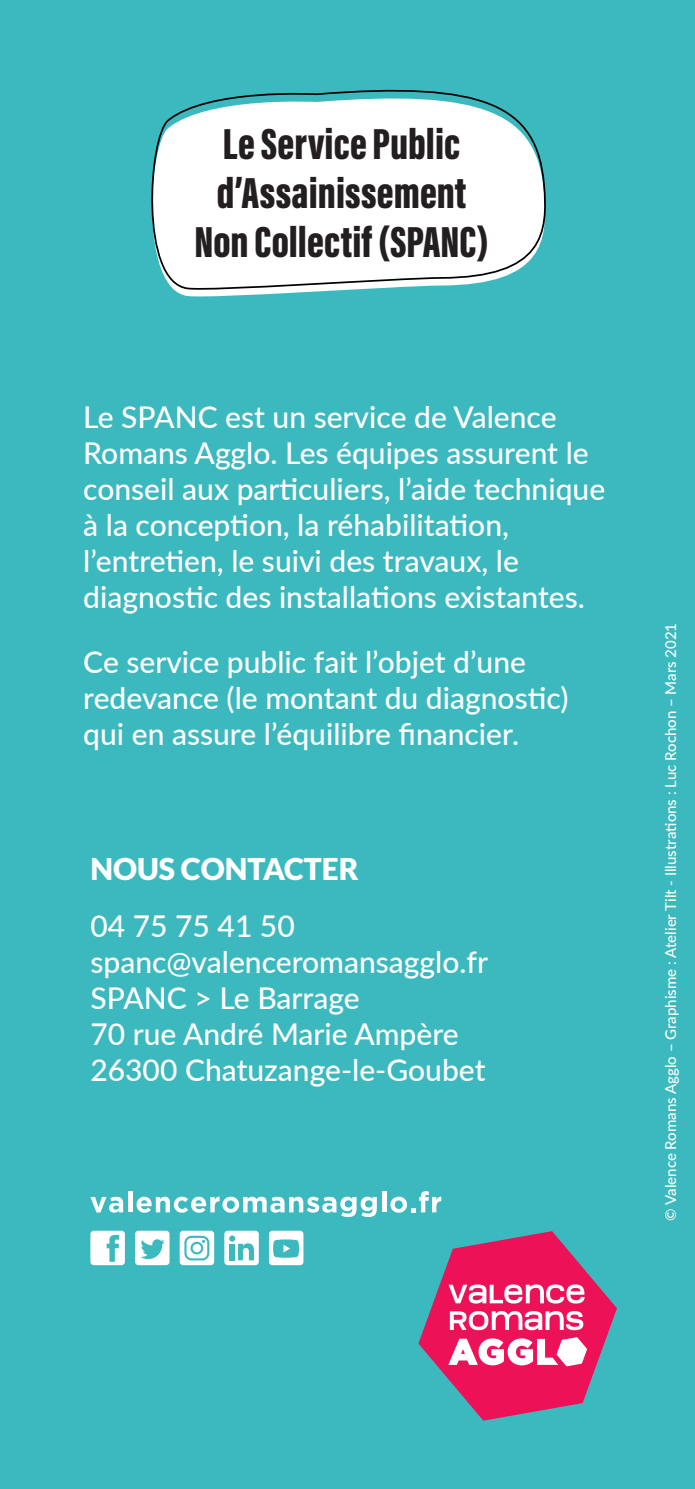
<style>
.page{position:relative;width:695px;height:1489px;background:#fff}
.page>*{position:absolute;margin:0;border:0;box-sizing:border-box;transform-origin:0 0}
.t1{font:44.75px/49px "Acumin Variable Concept";color:#231f20;text-align:center}
.t2{font:500 30px/36px "Lato";color:#fff}
.t3{font:900 30px "Lato";color:#fff}
.t4{font:500 15px "Lato";color:#fff}
</style>
<div class="page">
<div style="left:0;top:0;width:694px;height:1488px;background:#3cb9be"></div>
<svg style="left:90px;top:1196px;width:33px;height:16px"></svg>
<hr style="left:128px;top:1191px;width:4px;height:21px;background:#fff">
<svg style="left:136px;top:1196px;width:241px;height:20px"></svg>
<hr style="left:382px;top:1191px;width:4px;height:21px;background:#fff">
<svg style="left:390px;top:1191px;width:51px;height:21px"></svg>
<div style="left:180px;top:1230px;width:34px;height:34px;background:#fff;border-radius:3px"></div>
<svg style="left:184px;top:1235px;width:25px;height:25px"></svg>
<div style="left:135px;top:1230px;width:34px;height:34px;background:#fff;border-radius:3px"></div>
<svg style="left:140px;top:1239px;width:25px;height:19px"></svg>
<div style="left:269px;top:1230px;width:34px;height:34px;background:#fff;border-radius:3px"></div>
<svg style="left:273px;top:1239px;width:26px;height:18px"></svg>
<div style="left:90px;top:1230px;width:35px;height:34px;background:#fff;border-radius:3px"></div>
<svg style="left:107px;top:1234px;width:12px;height:27px"></svg>
<div style="left:224px;top:1230px;width:35px;height:34px;background:#fff;border-radius:3px"></div>
<svg style="left:229px;top:1235px;width:25px;height:25px"></svg>
<svg style="left:418px;top:1231px;width:199px;height:189px"></svg>
<svg style="left:151px;top:89px;width:395px;height:204px;background:#deeff0"></svg>
<p class="t1" style="left:194px;top:117px;width:296px">Le Service Public d’Assainissement<br>Non Collectif (SPANC)</p>
<p class="t2" style="left:83px;top:398px;width:523px">Le SPANC est un service de Valence Romans Agglo. Les équipes assurent le conseil aux particuliers, l’aide technique à la conception, la réhabilitation, l’entretien, le suivi des travaux, le diagnostic des installations existantes.</p>
<p class="t2" style="left:83px;top:642px;width:486px">Ce service public fait l’objet d’une redevance (le montant du diagnostic) qui en assure l’équilibre financier.</p>
<p class="t3" style="left:90px;top:851px;width:270px">NOUS CONTACTER</p>
<p class="t2" style="left:90px;top:906px;width:399px">04 75 75 41 50 spanc@valenceromansagglo.fr</p>
<p class="t2" style="left:90px;top:978px;width:396px">SPANC &gt; Le Barrage<br>70 rue André Marie Ampère<br>26300 Chatuzange-le-Goubet</p>
<p class="t4" style="left:659px;top:1220px;width:599px;rotate:-90deg">© Valence Romans Agglo – Graphisme : Atelier Tilt - Illustrations : Luc Rochon – Mars 2021</p>
</div>
